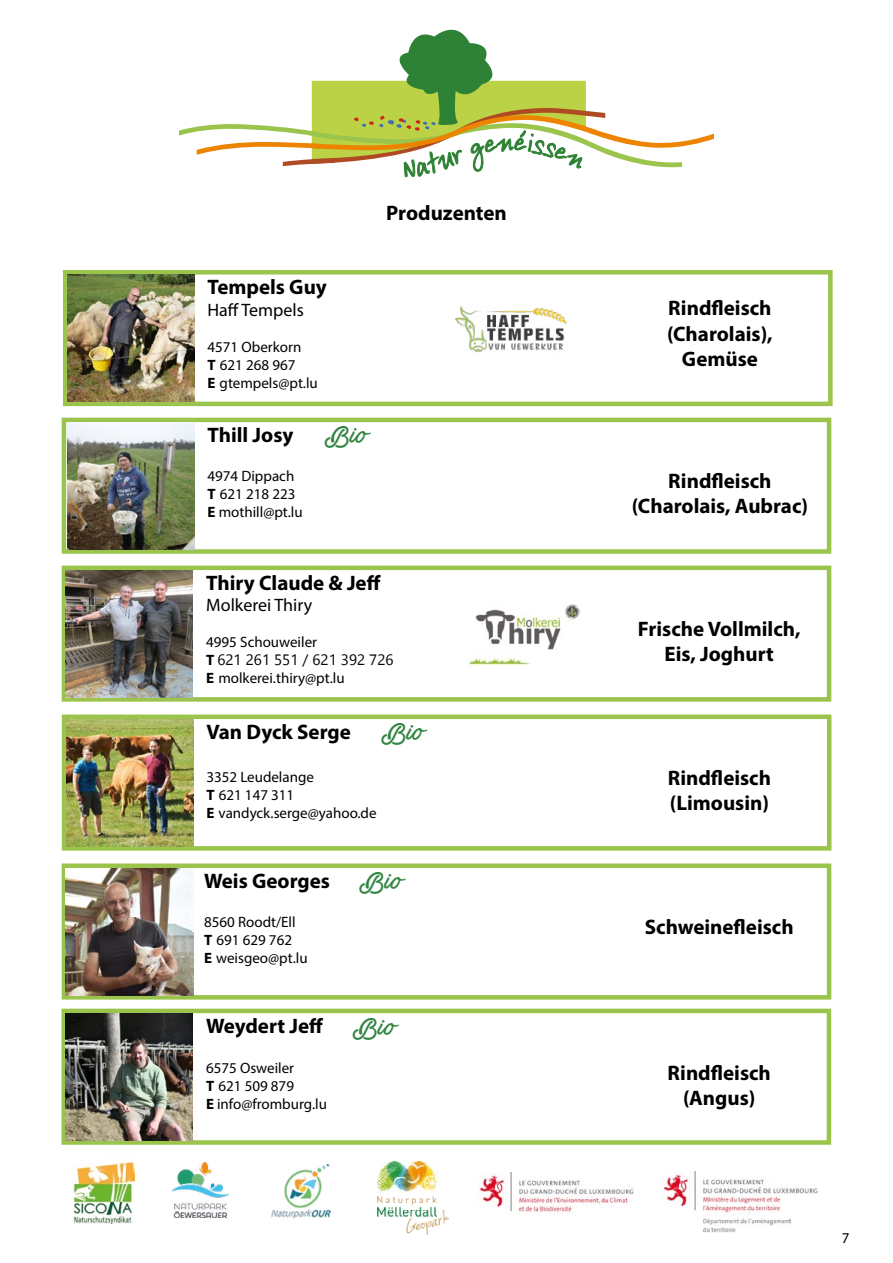
<style>
.page{position:relative;width:893px;height:1263px;background:#fff}
.page>*{position:absolute;margin:0;border:0;box-sizing:border-box;transform-origin:0 0}
.t1{font:27px "Actonia PERSONALUSE";color:#328641}
.t2{font:700 21px/25.2px "Myriad Pro";color:#000;text-align:center}
.t3{font:18px "Myriad Pro";color:#000}
.t4{font:15px/18px "Myriad Pro";color:#000}
.t5{font:700 15px "Myriad Pro";color:#000}
.s1{font-weight:700}
</style>
<div class="page">
<svg style="left:179px;top:29px;width:535px;height:148px"></svg>
<img style="left:73px;top:1161px;width:62px;height:62px">
<img style="left:172px;top:1162px;width:57px;height:55px">
<img style="left:271px;top:1164px;width:60px;height:55px">
<img style="left:378px;top:1161px;width:70px;height:74px">
<div style="left:62px;top:863px;width:769px;height:136px;border:4px solid #9ac44b"></div>
<img style="left:66px;top:868px;width:128px;height:127px">
<div style="left:62px;top:714px;width:769px;height:137px;border:4px solid #9ac44b"></div>
<img style="left:66px;top:719px;width:128px;height:127px">
<div style="left:62px;top:566px;width:769px;height:136px;border:4px solid #9ac44b"></div>
<img style="left:66px;top:570px;width:127px;height:128px">
<img style="left:469px;top:604px;width:111px;height:61px">
<img style="left:663px;top:1172px;width:155px;height:61px">
<img style="left:479px;top:1172px;width:155px;height:41px">
<div style="left:61px;top:1009px;width:770px;height:136px;border:4px solid #9ac44b"></div>
<img style="left:66px;top:1013px;width:126px;height:127px">
<div style="left:62px;top:418px;width:769px;height:136px;border:4px solid #9ac44b"></div>
<img style="left:67px;top:422px;width:128px;height:127px">
<div style="left:63px;top:270px;width:770px;height:136px;border:4px solid #9ac44b"></div>
<img style="left:67px;top:274px;width:128px;height:127px">
<img style="left:456px;top:306px;width:111px;height:46px">
<h2 class="t2" style="left:208px;top:274px;width:121px">Tempels Guy</h2>
<p class="t3" style="left:208px;top:299px;width:98px">Haff Tempels</p>
<p class="t4" style="left:208px;top:338px;width:112px">4571 Oberkorn<br><span class="s1">T</span> 621 268 967<br><span class="s1">E</span> gtempels@pt.lu</p>
<h2 class="t2" style="left:386px;top:200px;width:122px">Produzenten</h2>
<h2 class="t2" style="left:667px;top:295px;width:107px">Rindfleisch (Charolais),<br>Gemüse</h2>
<h1 class="t1" style="left:325px;top:421px;width:44px">Bio</h1>
<h2 class="t2" style="left:208px;top:421px;width:87px">Thill Josy</h2>
<p class="t4" style="left:208px;top:467px;width:97px">4974 Dippach<br><span class="s1">T</span> 621 218 223<br><span class="s1">E</span> mothill@pt.lu</p>
<h2 class="t2" style="left:632px;top:468px;width:178px">Rindfleisch (Charolais, Aubrac)</h2>
<h2 class="t2" style="left:206px;top:569px;width:176px">Thiry Claude &amp; Jeff</h2>
<p class="t3" style="left:206px;top:594px;width:108px">Molkerei Thiry</p>
<p class="t4" style="left:206px;top:633px;width:112px">4995 Schouweiler</p>
<p class="t5" style="left:206px;top:651px;width:10px">T</p>
<p class="t4" style="left:206px;top:669px;width:140px"><span class="s1">E</span> molkerei.thiry@pt.lu</p>
<h2 class="t2" style="left:638px;top:616px;width:164px">Frische Vollmilch,<br>Eis, Joghurt</h2>
<h1 class="t1" style="left:381px;top:718px;width:44px">Bio</h1>
<h2 class="t2" style="left:206px;top:718px;width:146px">Van Dyck Serge</h2>
<p class="t4" style="left:206px;top:768px;width:172px">3352 Leudelange<br><span class="s1">T</span> 621 147 311<br><span class="s1">E</span> vandyck.serge@yahoo.de</p>
<h2 class="t2" style="left:668px;top:765px;width:105px;text-align:left">Rindfleisch (Limousin)</h2>
<h1 class="t1" style="left:360px;top:867px;width:44px">Bio</h1>
<h2 class="t2" style="left:204px;top:867px;width:127px">Weis Georges</h2>
<p class="t4" style="left:204px;top:913px;width:105px">8560 Roodt/Ell<br><span class="s1">T</span> 691 629 762<br><span class="s1">E</span> weisgeo@pt.lu</p>
<h2 class="t2" style="left:645px;top:914px;width:150px">Schweinefleisch</h2>
<h2 class="t2" style="left:206px;top:1013px;width:119px">Weydert Jeff</h2>
<p class="t4" style="left:206px;top:1059px;width:122px">6575 Osweiler<br><span class="s1">T</span> 621 509 879<br><span class="s1">E</span> info@fromburg.lu</p>
<h1 class="t1" style="left:353px;top:1013px;width:44px">Bio</h1>
<h2 class="t2" style="left:668px;top:1059px;width:105px">Rindfleisch (Angus)</h2>
<p class="t4" style="left:842px;top:1229px;width:9px">7</p>
</div>
